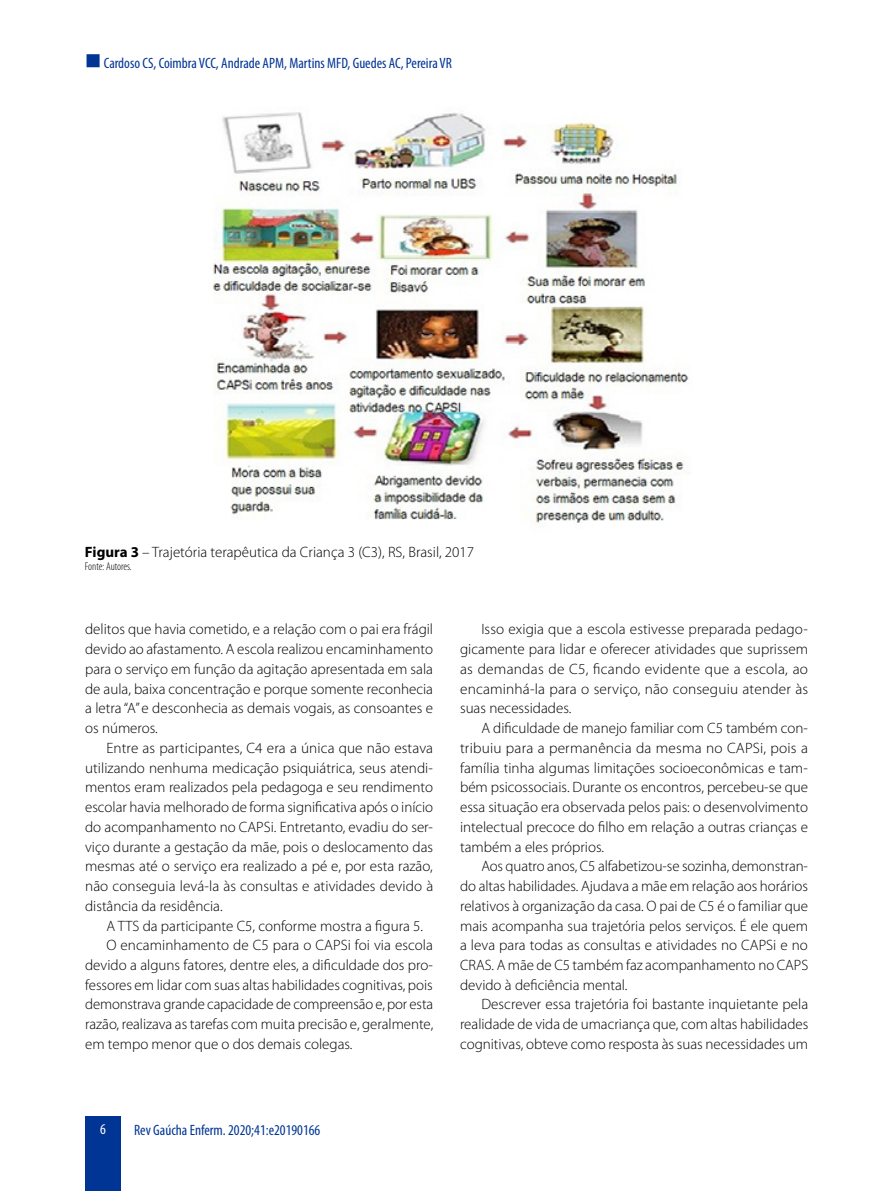
<style>
.page{position:relative;width:893px;height:1191px;background:#fff}
.page>*{position:absolute;margin:0;border:0;box-sizing:border-box;transform-origin:0 0}
.MIOLO-PT{font:300 15px/19.8px "Myriad Pro";color:#000;text-align:justify}
.t1{font:condensed 15px "Myriad Pro";color:#003595}
.Titulo_quadro_figura{font:300 15px "Myriad Pro";color:#000}
.t2{font:condensed 15px "Myriad Pro";color:#fff}
.Fonte_quadro_figura{font:300 condensed 11.25px "Myriad Pro";letter-spacing:-.01em;color:#000}
.s1{font-weight:700}
</style>
<div class="page">
<div style="left:85px;top:1116px;width:36px;height:75px;background:#003595"></div>
<img style="left:213px;top:112px;width:476px;height:412px">
<p class="t1" style="left:104px;top:54px;width:350px">Cardoso CS, Coimbra VCC, Andrade APM, Martins MFD, Guedes AC, Pereira VR</p>
<p class="Titulo_quadro_figura" style="left:85px;top:543px;width:391px"><span class="s1">Figura 3</span> – Trajetória terapêutica da Criança 3 (C3), RS, Brasil, 2017</p>
<p class="Fonte_quadro_figura" style="left:85px;top:560px;width:48px">Fonte: Autores.</p>
<p class="MIOLO-PT" style="left:85px;top:619px;width:349px">delitos que havia cometido, e a relação com o pai era frágil devido ao afastamento. A escola realizou encaminhamento para o serviço em função da agitação apresentada em sala de aula, baixa concentração e porque somente reconhecia a letra “A” e desconhecia as demais vogais, as consoantes e os números.</p>
<p class="MIOLO-PT" style="left:85px;top:738px;width:350px;text-indent:21px">Entre as participantes, C4 era a única que não estava utilizando nenhuma medicação psiquiátrica, seus atendi&shy;mentos eram realizados pela pedagoga e seu rendimento escolar havia melhorado de forma significativa após o início do acompanhamento no CAPSi. Entretanto, evadiu do ser&shy;viço durante a gestação da mãe, pois o deslocamento das mesmas até o serviço era realizado a pé e, por esta razão, não conseguia levá-la às consultas e atividades devido à distância da residência.</p>
<p class="MIOLO-PT" style="left:106px;top:915px;width:318px">A TTS da participante C5, conforme mostra a figura 5.</p>
<p class="MIOLO-PT" style="left:85px;top:935px;width:350px;text-indent:21px">O encaminhamento de C5 para o CAPSi foi via escola devido a alguns fatores, dentre eles, a dificuldade dos pro&shy;fessores em lidar com suas altas habilidades cognitivas, pois demonstrava grande capacidade de compreensão e, por esta razão, realizava as tarefas com muita precisão e, geralmente, em tempo menor que o dos demais colegas.</p>
<p class="MIOLO-PT" style="left:460px;top:619px;width:350px;text-indent:21px">Isso exigia que a escola estivesse preparada pedago&shy;gicamente para lidar e oferecer atividades que suprissem as demandas de C5, ficando evidente que a escola, ao encaminhá-la para o serviço, não conseguiu atender às suas necessidades.</p>
<p class="MIOLO-PT" style="left:460px;top:718px;width:349px;text-indent:21px">A dificuldade de manejo familiar com C5 também con&shy;tribuiu para a permanência da mesma no CAPSi, pois a família tinha algumas limitações socioeconômicas e tam&shy;bém psicossociais. Durante os encontros, percebeu-se que essa situação era observada pelos pais: o desenvolvimento intelectual precoce do filho em relação a outras crianças e também a eles próprios.</p>
<p class="MIOLO-PT" style="left:460px;top:856px;width:350px;text-indent:21px">Aos quatro anos, C5 alfabetizou-se sozinha, demonstran&shy;do altas habilidades. Ajudava a mãe em relação aos horários relativos à organização da casa. O pai de C5 é o familiar que mais acompanha sua trajetória pelos serviços. É ele quem a leva para todas as consultas e atividades no CAPSi e no CRAS. A mãe de C5 também faz acompanhamento no CAPS devido à deficiência mental.</p>
<p class="MIOLO-PT" style="left:460px;top:994px;width:350px;text-indent:21px">Descrever essa trajetória foi bastante inquietante pela realidade de vida de umacriança que, com altas habilidades cognitivas, obteve como resposta às suas necessidades um</p>
<p class="t2" style="left:100px;top:1120px;width:7px">6</p>
<p class="t1" style="left:134px;top:1121px;width:188px">Rev Gaúcha Enferm. 2020;41:e20190166</p>
</div>
